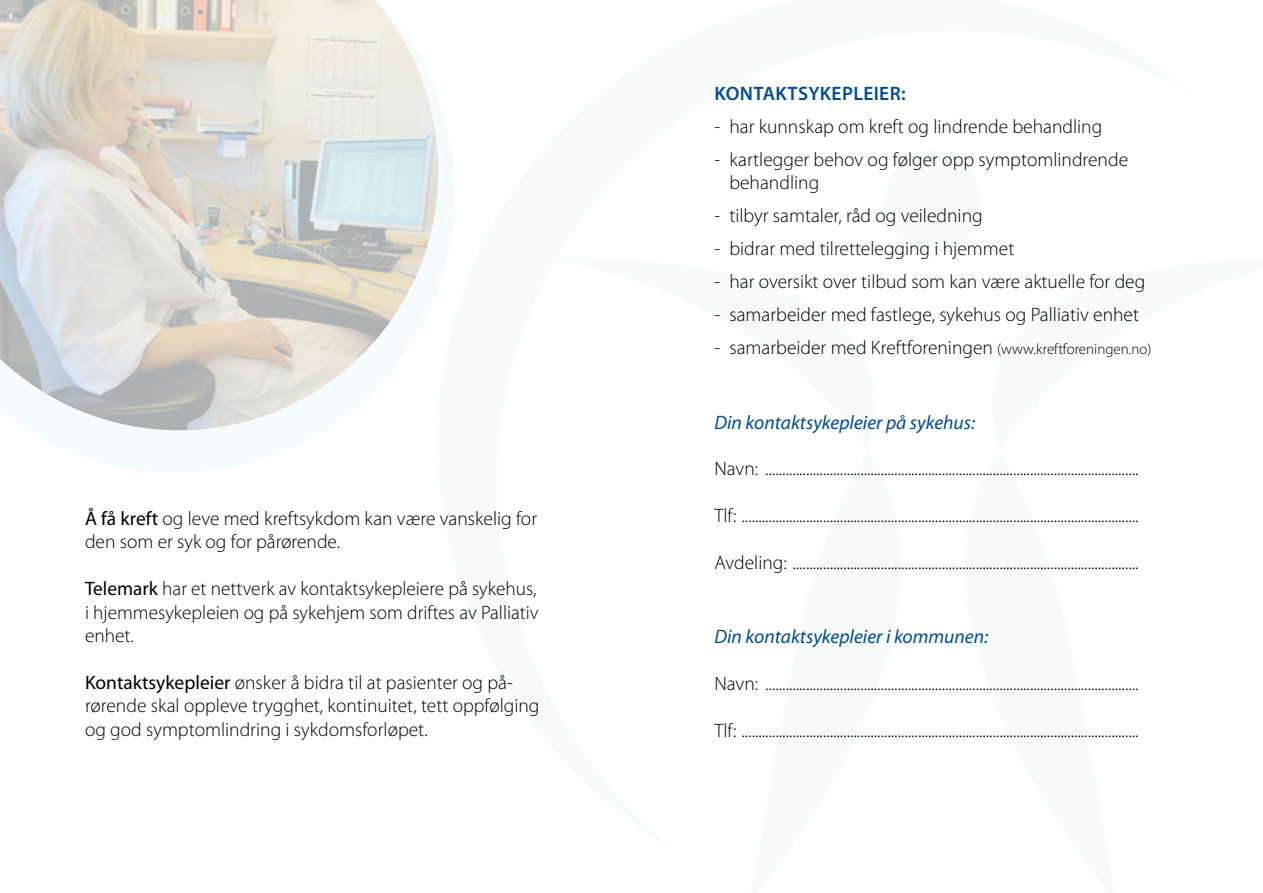
<style>
.page{position:relative;width:1263px;height:893px;background:#fff}
.page>*{position:absolute;margin:0;border:0;box-sizing:border-box;transform-origin:0 0}
.t1{font:300 19.5px/23.4px "Myriad Pro";color:#000}
.t2{font:italic 19.5px "Myriad Pro";color:#004c93}
.t3{font:600 19.5px "Myriad Pro";letter-spacing:.02em;color:#004c93}
.s1{font-weight:400}
.s2{font-size:15px}
</style>
<div class="page">
<img style="left:0;top:0;width:438px;height:430px">
<p class="t1" style="left:85px;top:506px;width:453px"><span class="s1">Å få kreft</span> og leve med kreftsykdom kan være vanskelig for den som er syk og for pårørende.</p>
<p class="t1" style="left:85px;top:577px;width:455px;text-align:justify"><span class="s1">Telemark</span> har et nettverk av kontaktsykepleiere på sykehus, i hjemmesykepleien og på sykehjem som driftes av Palliativ enhet.</p>
<p class="t1" style="left:85px;top:670px;width:456px"><span class="s1">Kontaktsykepleier</span> ønsker å bidra til at pasienter og på&shy;rørende skal oppleve trygghet, kontinuitet, tett oppfølging og god symptomlindring i sykdomsforløpet.</p>
<p class="t3" style="left:715px;top:81px;width:193px">KONTAKTSYKEPLEIER:</p>
<p class="t1" style="left:714px;top:114px;width:389px">- har kunnskap om kreft og lindrende behandling</p>
<p class="t1" style="left:729px;top:147px;width:400px;text-indent:-15px">- kartlegger behov og følger opp symptomlindrende behandling</p>
<p class="t1" style="left:714px;top:204px;width:270px">- tilbyr samtaler, råd og veiledning</p>
<p class="t1" style="left:714px;top:237px;width:301px">- bidrar med tilrettelegging i hjemmet</p>
<p class="t1" style="left:714px;top:270px;width:432px">- har oversikt over tilbud som kan være aktuelle for deg</p>
<p class="t1" style="left:714px;top:303px;width:426px">- samarbeider med fastlege, sykehus og Palliativ enhet</p>
<p class="t1" style="left:714px;top:336px;width:439px">- samarbeider med Kreftforeningen <span class="s2">(www.kreftforeningen.no)</span></p>
<p class="t2" style="left:714px;top:410px;width:262px">Din kontaktsykepleier på sykehus:</p>
<p class="t1" style="left:714px;top:457px;width:426px">Navn: ..............................................................................................................</p>
<p class="t1" style="left:714px;top:504px;width:426px">Tlf: .....................................................................................................................</p>
<p class="t1" style="left:714px;top:550px;width:426px">Avdeling: ......................................................................................................</p>
<p class="t2" style="left:714px;top:625px;width:275px">Din kontaktsykepleier i kommunen:</p>
<p class="t1" style="left:714px;top:672px;width:426px">Navn: ..............................................................................................................</p>
<p class="t1" style="left:714px;top:718px;width:426px">Tlf: .....................................................................................................................</p>
</div>
